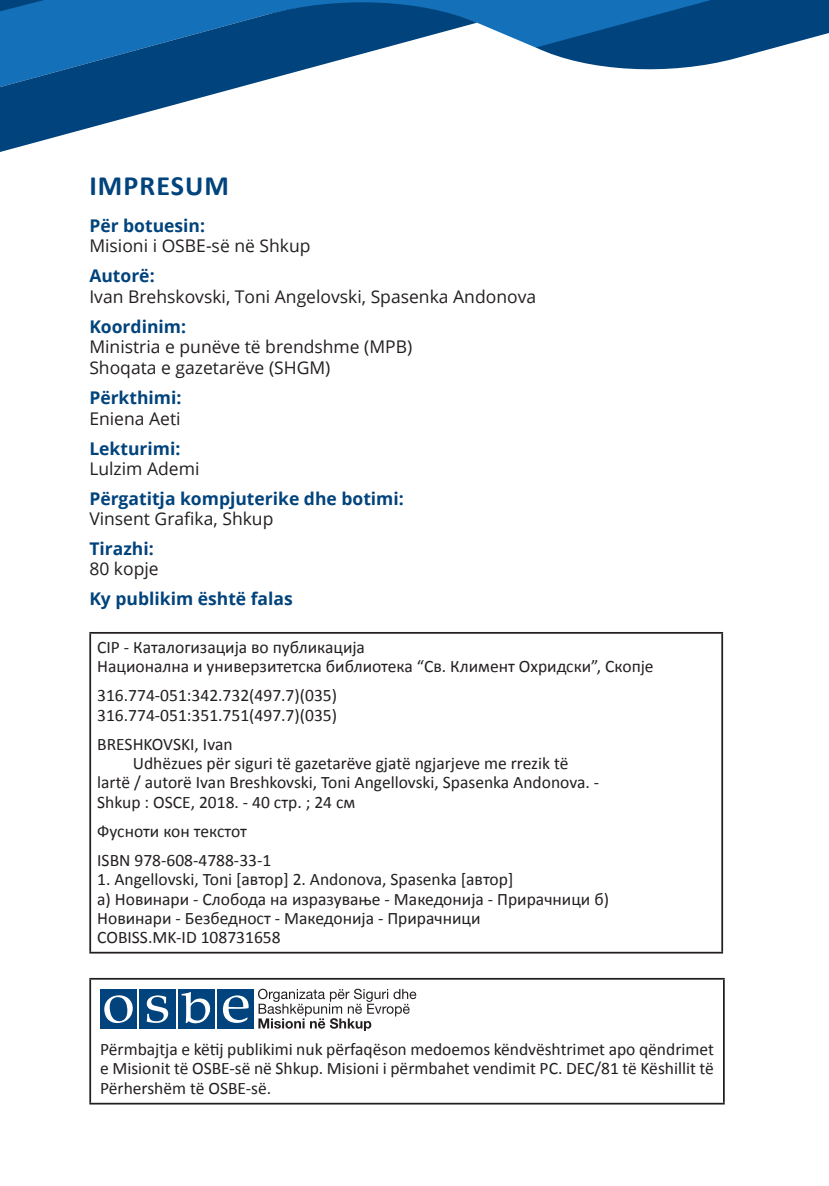
<style>
.page{position:relative;width:829px;height:1186px;background:#fff}
.page>*{position:absolute;margin:0;border:0;box-sizing:border-box;transform-origin:0 0}
.t1{font:700 28px "Calibri";color:#01437c}
.t2{font:17.5px/19.2px "Calibri";color:#231f20}
.t3{font:17.5px/21.7px "Open Sans";color:#231f20}
.t4{font:700 17.5px "Open Sans";color:#01437c}
</style>
<div class="page">
<svg style="left:477px;top:0;width:59px;height:48px;fill:#1471b9"></svg>
<svg style="left:0;top:0;width:477px;height:152px"></svg>
<svg style="left:536px;top:0;width:292px;height:70px"></svg>
<div style="left:0;top:0;width:184px;height:31px;background:#1471b9"></div>
<hr style="left:89px;top:632px;width:634px;height:2px;background:#231f20">
<hr style="left:89px;top:634px;width:2px;height:317px;background:#231f20">
<hr style="left:721px;top:634px;width:2px;height:317px;background:#231f20">
<hr style="left:89px;top:951px;width:634px;height:2px;background:#231f20">
<hr style="left:89px;top:978px;width:635px;height:1px;background:#231f20">
<hr style="left:89px;top:979px;width:2px;height:123px;background:#231f20">
<hr style="left:723px;top:979px;width:1px;height:123px;background:#231f20">
<hr style="left:89px;top:1102px;width:635px;height:2px;background:#231f20">
<div style="left:100px;top:989px;width:37px;height:40px;background:#01437c"></div>
<div style="left:139px;top:989px;width:37px;height:40px;background:#01437c"></div>
<div style="left:178px;top:989px;width:37px;height:40px;background:#01437c"></div>
<div style="left:217px;top:989px;width:37px;height:40px;background:#01437c"></div>
<svg style="left:223px;top:995px;width:25px;height:28px"></svg>
<svg style="left:147px;top:995px;width:21px;height:28px"></svg>
<svg style="left:104px;top:995px;width:29px;height:28px"></svg>
<svg style="left:182px;top:992px;width:28px;height:31px"></svg>
<svg style="left:258px;top:988px;width:158px;height:43px"></svg>
<h1 class="t1" style="left:89px;top:167px;width:17px">IMPRES</h1>
<h1 class="t1" style="left:185px;top:167px;width:41px">UM</h1>
<p class="t4" style="left:89px;top:213px;width:117px">Për botuesin:</p>
<p class="t3" style="left:89px;top:235px;width:223px">Misioni i OSBE-së në Shkup</p>
<p class="t4" style="left:89px;top:264px;width:67px">Autorë:</p>
<p class="t3" style="left:89px;top:285px;width:448px">Ivan Brehskovski, Toni Angelovski, Spasenka Andonova</p>
<p class="t4" style="left:89px;top:314px;width:98px">Koordinim:</p>
<p class="t3" style="left:89px;top:335px;width:324px">Ministria e punëve të brendshme (MPB)<br>Shoqata e gazetarëve (SHGM)</p>
<p class="t4" style="left:89px;top:386px;width:94px">Përkthimi:</p>
<p class="t3" style="left:89px;top:407px;width:93px">Eniena Aeti</p>
<p class="t4" style="left:89px;top:436px;width:92px">Lekturimi:</p>
<p class="t3" style="left:89px;top:457px;width:112px">Lulzim Ademi</p>
<p class="t4" style="left:89px;top:486px;width:316px">Përgatitja kompjuterike dhe botimi:</p>
<p class="t3" style="left:89px;top:507px;width:185px">Vinsent Grafika, Shkup</p>
<p class="t4" style="left:89px;top:536px;width:66px">Tirazhi:</p>
<p class="t3" style="left:89px;top:557px;width:71px">80 kopje</p>
<p class="t4" style="left:89px;top:586px;width:205px">Ky publikim është falas</p>
<p class="t2" style="left:97px;top:637px;width:558px">CIP - Каталогизација во публикација<br>Национална и универзитетска библиотека “Св. Климент Охридски”, Скопје</p>
<p class="t2" style="left:97px;top:686px;width:241px">316.774-051:342.732(497.7)(035)<br>316.774-051:351.751(497.7)(035)</p>
<p class="t2" style="left:97px;top:734px;width:137px">BRESHKOVSKI, Ivan</p>
<p class="t2" style="left:133px;top:753px;width:437px">Udhëzues për siguri të gazetarëve gjatë ngjarjeve me rrezik të</p>
<p class="t2" style="left:97px;top:773px;width:503px">lartë / autorë Ivan Breshkovski, Toni Angellovski, Spasenka Andonova. -</p>
<p class="t2" style="left:97px;top:792px;width:259px">Shkup : OSCE, 2018. - 40 стр. ; 24 см</p>
<p class="t2" style="left:97px;top:816px;width:175px;line-height:29.2px">Фусноти кон текстот<br>ISBN 978-608-4788-33-1</p>
<p class="t2" style="left:97px;top:870px;width:513px">1. Angellovski, Toni [автор] 2. Andonova, Spasenka [автор]<br>а) Новинари - Слобода на изразување - Македонија - Прирачници б)<br>Новинари - Безбедност - Македонија - Прирачници<br>COBISS.MK-ID 108731658</p>
<p class="t2" style="left:100px;top:1039px;width:615px;text-align:justify">Përmbajtja e këtij publikimi nuk përfaqëson medoemos këndvështrimet apo qëndrimet e Misionit të OSBE-së në Shkup. Misioni i përmbahet vendimit PC. DEC/81 të Këshillit të Përhershëm të OSBE-së.</p>
</div>
